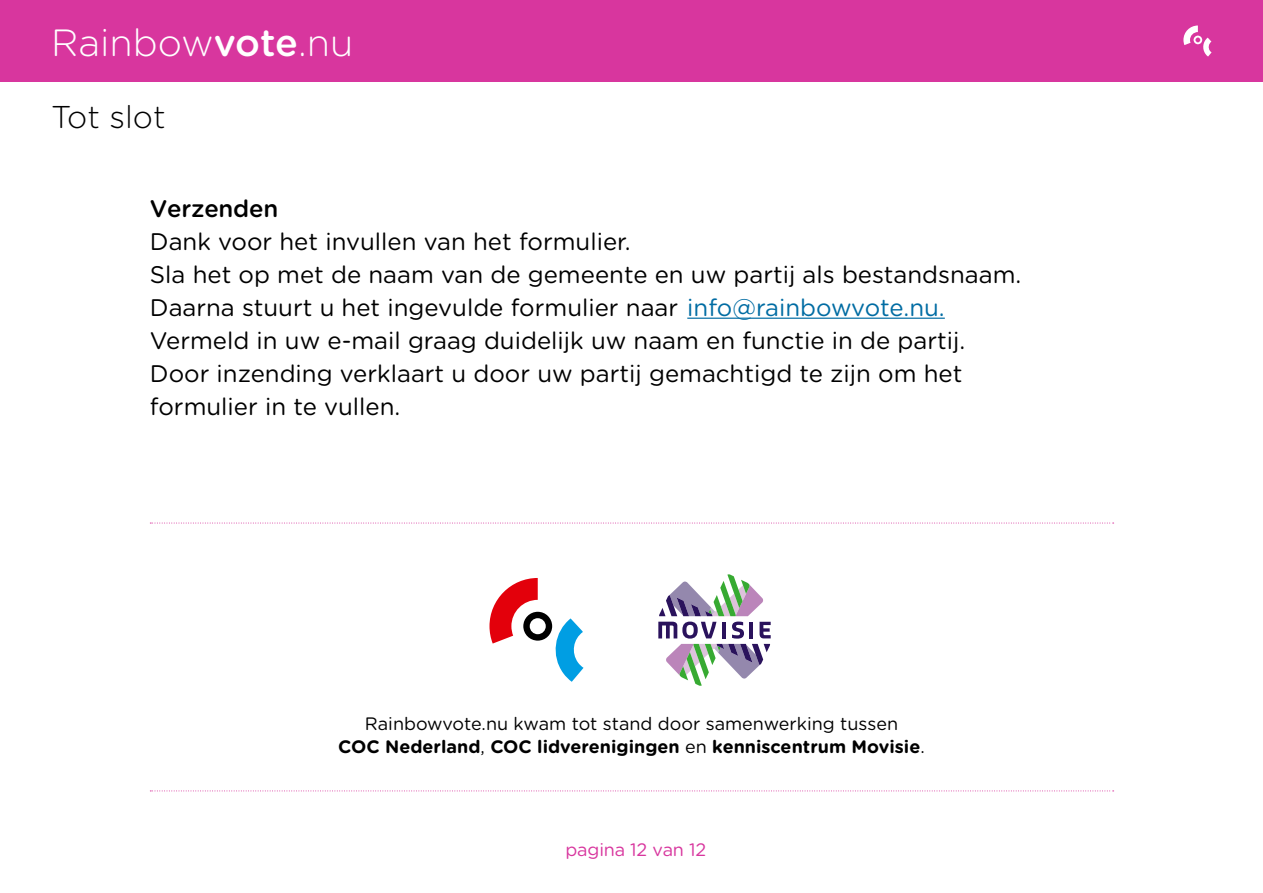
<style>
.page{position:relative;width:1263px;height:893px;background:#fff}
.page>*{position:absolute;margin:0;border:0;box-sizing:border-box;transform-origin:0 0}
.t1{font:300 37.95px "Gotham Rounded";color:#fff}
.t2{font:300 31.5px "Gotham Rounded";color:#000}
.t3{font:24px/33px "Gotham Rounded";color:#000}
.t4{font:500 24px "Gotham Rounded";letter-spacing:-.01em;color:#000}
.t5{font:18px/22.5px "Gotham Rounded";color:#000;text-align:center}
.t6{font:18px "Gotham Rounded";letter-spacing:-.01em;color:#d8369e}
.s1{font-weight:500}
.s2{color:#006ca3}
.s3{font-weight:700}
</style>
<div class="page">
<div style="left:0;top:0;width:1263px;height:82px;background:#d8369e"></div>
<svg style="left:1183px;top:26px;width:29px;height:31px"></svg>
<svg style="left:489px;top:578px;width:94px;height:104px"></svg>
<svg style="left:659px;top:574px;width:104px;height:42px"></svg>
<svg style="left:658px;top:622px;width:113px;height:64px"></svg>
<svg style="left:150px;top:790px;width:964px;height:1px"></svg>
<svg style="left:150px;top:523px;width:964px;height:1px"></svg>
<hr style="left:687px;top:318px;width:258px;height:1px;background:#006ca3">
<h1 class="t1" style="left:51px;top:17px;width:304px">Rainbow<span class="s1">vote</span>.nu</h1>
<h2 class="t2" style="left:51px;top:95px;width:116px">Tot slot</h2>
<p class="t4" style="left:150px;top:191px;width:130px">Verzenden</p>
<p class="t3" style="left:150px;top:224px;width:873px">Dank voor het invullen van het formulier.<br>Sla het op met de naam van de gemeente en uw partij als bestandsnaam.<br>Daarna stuurt u het ingevulde formulier naar <span class="s2">info@rainbowvote.nu.<br></span>Vermeld in uw e-mail graag duidelijk uw naam en functie in de partij.<br>Door inzending verklaart u door uw partij gemachtigd te zijn om het formulier in te vullen.</p>
<p class="t5" style="left:338px;top:712px;width:588px">Rainbowvote.nu kwam tot stand door samenwerking tussen<br><span class="s3">COC Nederland</span>, <span class="s3">COC lidverenigingen</span> en <span class="s3">kenniscentrum Movisie</span>.</p>
<p class="t6" style="left:565px;top:837px;width:142px">pagina 12 van 12</p>
</div>
